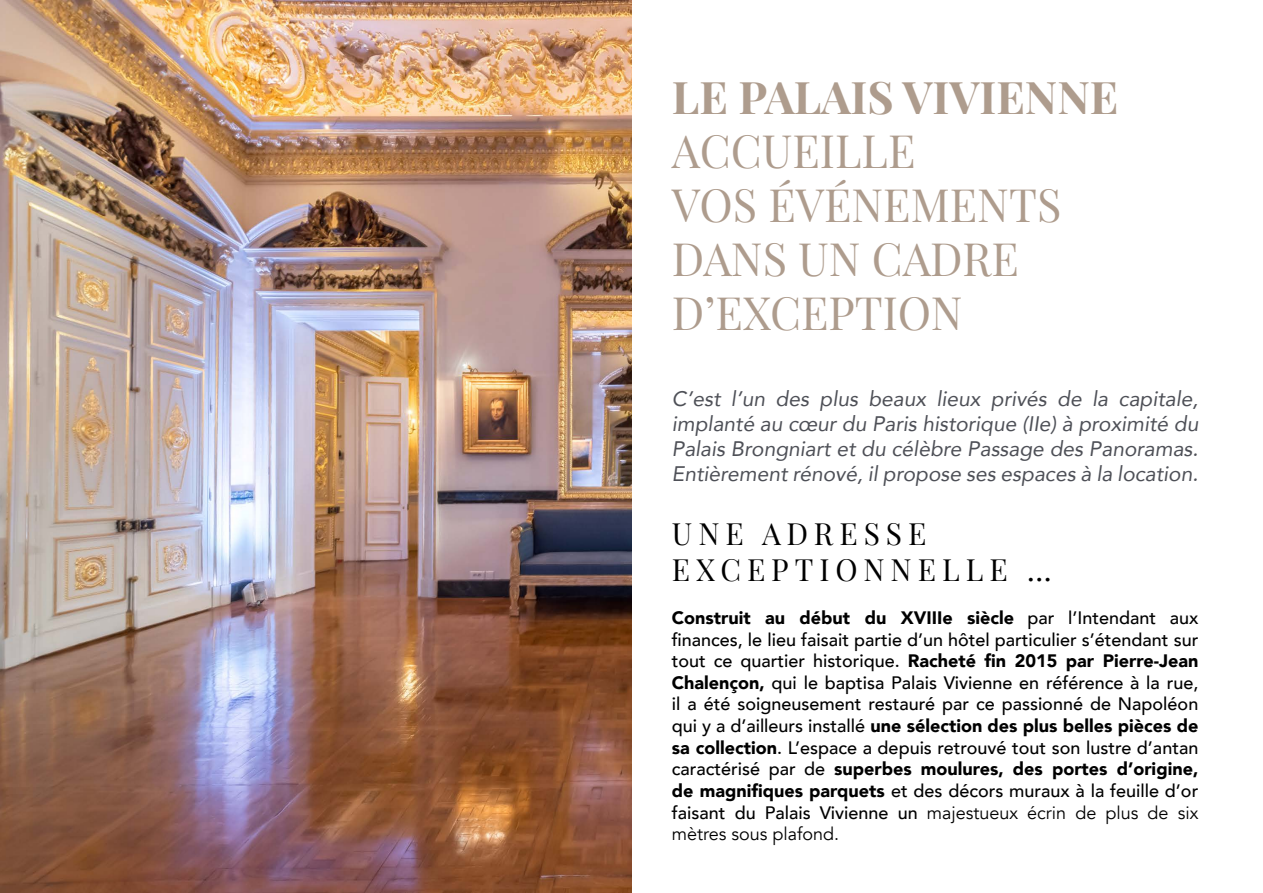
<style>
.page{position:relative;width:1263px;height:893px;background:#fff}
.page>*{position:absolute;margin:0;border:0;box-sizing:border-box;transform-origin:0 0}
.t1{font:45px/54px "Playfair Display";color:#ae9c8d}
.t2{font:700 45px "Playfair Display";color:#ae9c8d}
.t3{font:30px/36px "Playfair Display";letter-spacing:.2em;color:#000}
.t4{font:italic 21px/25.2px "Avenir";color:#4e5057;text-align:justify}
.t5{font:500 18px/21.6px "Avenir";color:#000;text-align:justify}
.s1{font-weight:900}
.s2{font-weight:400}
</style>
<div class="page">
<img style="left:0;top:0;width:631px;height:893px">
<h1 class="t2" style="left:672px;top:62px;width:448px">LE PALAIS VIVIENNE</h1>
<h1 class="t1" style="left:672px;top:120px;width:391px">ACCUEILLE<br>VOS ÉVÉNEMENTS<br>DANS UN CADRE<br>D’EXCEPTION</h1>
<p class="t4" style="left:672px;top:386px;width:528px">C’est l’un des plus beaux lieux privés de la capitale, implanté au cœur du Paris historique (IIe) à proximité du Palais Brongniart et du célèbre Passage des Panoramas.<br>Entièrement rénové, il propose ses espaces à la location.</p>
<h2 class="t3" style="left:672px;top:513px;width:381px">UNE ADRESSE<br>EXCEPTIONNELLE …</h2>
<p class="t5" style="left:672px;top:606px;width:528px"><span class="s1">Construit au début du XVIIIe siècle</span> par l’Intendant aux finances, le lieu faisait partie d’un hôtel particulier s’étendant sur tout ce quartier historique. <span class="s1">Racheté fin 2015 par Pierre-Jean Chalençon,</span> qui le baptisa Palais Vivienne en référence à la rue, il a été soigneusement restauré par ce passionné de Napoléon qui y a d’ailleurs installé <span class="s1">une sélection des plus belles pièces de sa collection</span>. L’espace a depuis retrouvé tout son lustre d’antan caractérisé par de <span class="s1">superbes moulures, des portes d’origine, de magnifiques parquets</span> et des décors muraux à la feuille d’or faisant du Palais Vivienne un <span class="s2">majestueux écrin de plus de six mètres sous plafond.</span></p>
</div>
